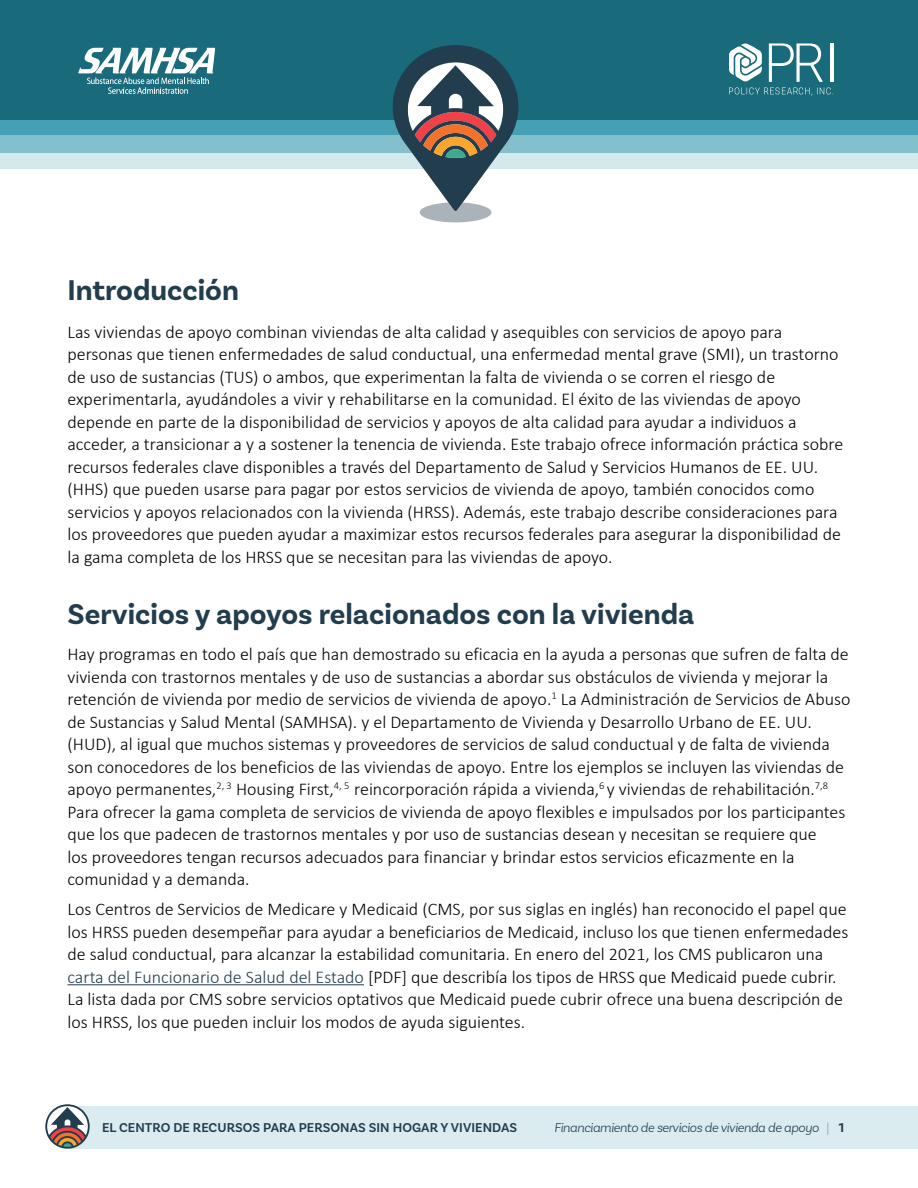
<style>
.page{position:relative;width:918px;height:1188px;background:#fff}
.page>*{position:absolute;margin:0;border:0;box-sizing:border-box;transform-origin:0 0}
.t1{font:700 30px "Basic Sans";color:#223d4d}
.t2{font:300 18px/22.5px "Calibri";color:#000}
.t3{font:600 13.5px "Basic Sans";letter-spacing:.005em;color:#223d4d}
.t4{font:italic 300 13.5px "Basic Sans";letter-spacing:-.03em;color:#223d4d}
.s1{color:#223d4d}
.s2{font-weight:100;font-style:normal}
.s3{font-weight:700;font-style:normal}
</style>
<div class="page">
<div style="left:0;top:0;width:918px;height:169px;background:#d3e9ec"></div>
<div style="left:0;top:0;width:918px;height:153px;background:#83c0cb"></div>
<div style="left:0;top:0;width:918px;height:135px;background:#459fb5"></div>
<div style="left:0;top:0;width:918px;height:120px;background:#196a7b"></div>
<svg style="left:729px;top:43px;width:104px;height:53px"></svg>
<svg style="left:78px;top:48px;width:137px;height:46px"></svg>
<svg style="left:392px;top:45px;width:127px;height:177px"></svg>
<div style="left:66px;top:1106px;width:852px;height:43px;background:#daecef"></div>
<svg style="left:45px;top:1104px;width:45px;height:45px"></svg>
<hr style="left:68px;top:984px;width:296px;height:1px;background:#223d4d">
<h2 class="t1" style="left:68px;top:272px;width:173px">Introducción</h2>
<p class="t2" style="left:68px;top:320px;width:777px">Las viviendas de apoyo combinan viviendas de alta calidad y asequibles con servicios de apoyo para personas que tienen enfermedades de salud conductual, una enfermedad mental grave (SMI), un trastorno de uso de sustancias (TUS) o ambos, que experimentan la falta de vivienda o se corren el riesgo de experimentarla, ayudándoles a vivir y rehabilitarse en la comunidad. El éxito de las viviendas de apoyo depende en parte de la disponibilidad de servicios y apoyos de alta calidad para ayudar a individuos a acceder, a transicionar a y a sostener la tenencia de vivienda. Este trabajo ofrece información práctica sobre recursos federales clave disponibles a través del Departamento de Salud y Servicios Humanos de EE. UU. (HHS) que pueden usarse para pagar por estos servicios de vivienda de apoyo, también conocidos como servicios y apoyos relacionados con la vivienda (HRSS). Además, este trabajo describe consideraciones para los proveedores que pueden ayudar a maximizar estos recursos federales para asegurar la disponibilidad de la gama completa de los HRSS que se necesitan para las viviendas de apoyo.</p>
<h2 class="t1" style="left:68px;top:596px;width:629px">Servicios y apoyos relacionados con la vivienda</h2>
<p class="t2" style="left:67px;top:643px;width:785px">Hay programas en todo el país que han demostrado su eficacia en la ayuda a personas que sufren de falta de vivienda con trastornos mentales y de uso de sustancias a abordar sus obstáculos de vivienda y mejorar la retención de vivienda por medio de servicios de vivienda de apoyo.<sup>1</sup> La Administración de Servicios de Abuso de Sustancias y Salud Mental (SAMHSA). y el Departamento de Vivienda y Desarrollo Urbano de EE. UU. (HUD), al igual que muchos sistemas y proveedores de servicios de salud conductual y de falta de vivienda son conocedores de los beneficios de las viviendas de apoyo. Entre los ejemplos se incluyen las viviendas de apoyo permanentes,<sup>2,</sup> <sup>3</sup> Housing First,<sup>4,</sup> <sup>5</sup> reincorporación rápida a vivienda,<sup>6</sup> y viviendas de rehabilitación.<sup>7,8<br></sup>Para ofrecer la gama completa de servicios de vivienda de apoyo flexibles e impulsados por los participantes que los que padecen de trastornos mentales y por uso de sustancias desean y necesitan se requiere que<br>los proveedores tengan recursos adecuados para financiar y brindar estos servicios eficazmente en la comunidad y a demanda.</p>
<p class="t2" style="left:68px;top:898px;width:782px">Los Centros de Servicios de Medicare y Medicaid (CMS, por sus siglas en inglés) han reconocido el papel que los HRSS pueden desempeñar para ayudar a beneficiarios de Medicaid, incluso los que tienen enfermedades de salud conductual, para alcanzar la estabilidad comunitaria. En enero del 2021, los CMS publicaron una <span class="s1">carta del Funcionario de Salud del Estado</span> [PDF] que describía los tipos de HRSS que Medicaid puede cubrir.<br>La lista dada por CMS sobre servicios optativos que Medicaid puede cubrir ofrece una buena descripción de los HRSS, los que pueden incluir los modos de ayuda siguientes.</p>
<p class="t3" style="left:102px;top:1119px;width:417px">EL CENTRO DE RECURSOS PARA PERSONAS SIN HOGAR Y VIVIENDAS</p>
<p class="t4" style="left:554px;top:1119px;width:291px">Financiamiento de servicios de vivienda de apoyo <span class="s2">|</span> <span class="s3">1</span></p>
</div>
